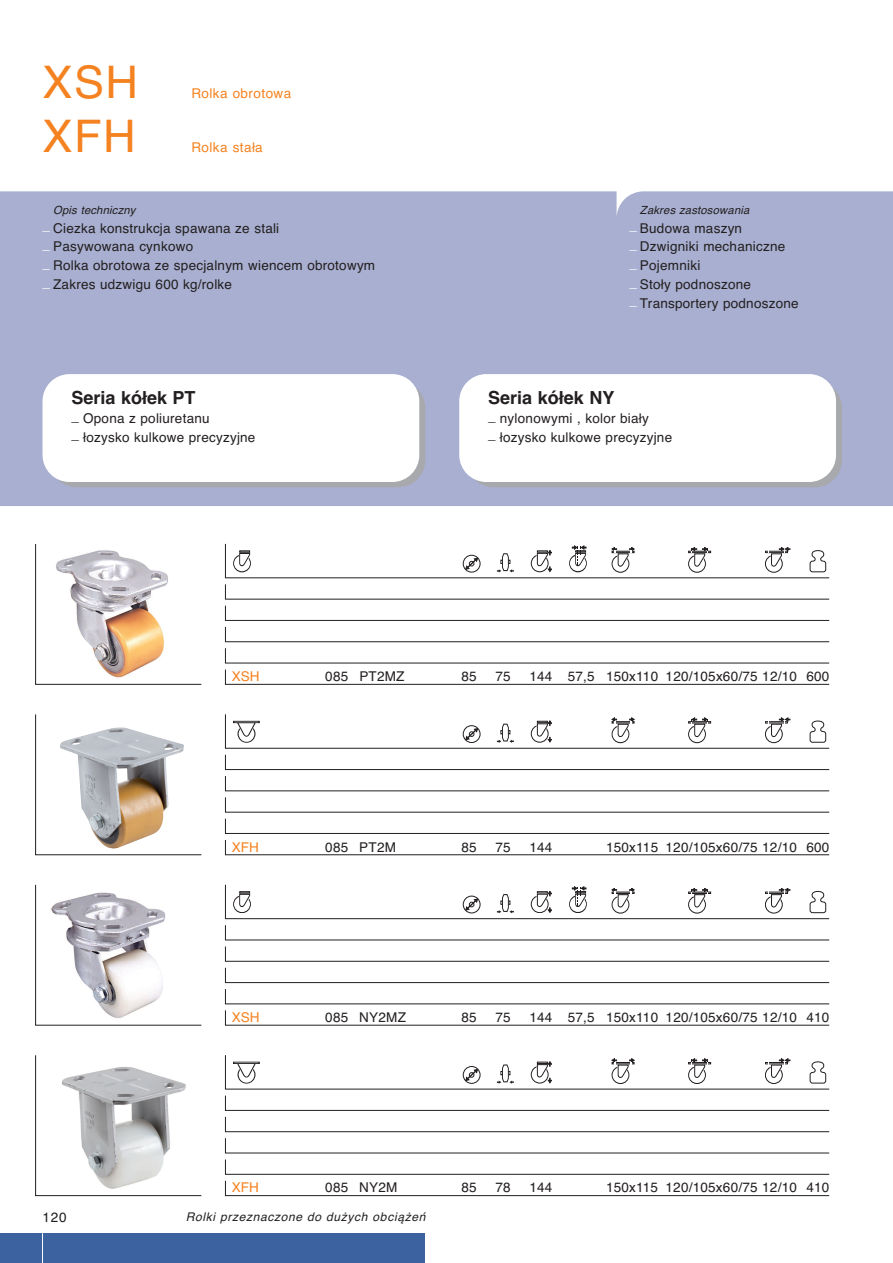
<style>
.page{position:relative;width:893px;height:1263px;background:#fff}
.page>*{position:absolute;margin:0;border:0;box-sizing:border-box;transform-origin:0 0}
.t1{font:45px "Helvetica CE";letter-spacing:.035em;color:#f58220}
.t2{font:700 18px "Helvetica CE";color:#231f20}
.t3{font:13.5px/18.8px "Helvetica CE";letter-spacing:.015em;color:#231f20}
.t4{font:13.5px "Helvetica CE";letter-spacing:.035em;color:#f58220}
.t5{font:italic 12px "Helvetica CE";letter-spacing:.055em;color:#231f20}
.t6{font:italic 11.25px "Helvetica CE";letter-spacing:.015em;color:#231f20}
</style>
<div class="page">
<div style="left:0;top:1233px;width:425px;height:30px;background:#3d62a0"></div>
<hr style="left:42px;top:1233px;width:1px;height:30px;background:#fff">
<div style="left:0;top:191px;width:893px;height:315px;background:#a8afd0"></div>
<svg style="left:225px;top:1181px;width:604px;height:15px"></svg>
<svg style="left:225px;top:1159px;width:604px;height:15px"></svg>
<svg style="left:225px;top:1138px;width:604px;height:15px"></svg>
<svg style="left:225px;top:1117px;width:604px;height:15px"></svg>
<svg style="left:225px;top:1095px;width:604px;height:15px"></svg>
<svg style="left:225px;top:1010px;width:604px;height:15px"></svg>
<svg style="left:225px;top:989px;width:604px;height:15px"></svg>
<svg style="left:225px;top:968px;width:604px;height:15px"></svg>
<svg style="left:225px;top:946px;width:604px;height:15px"></svg>
<svg style="left:225px;top:925px;width:604px;height:15px"></svg>
<svg style="left:225px;top:840px;width:604px;height:15px"></svg>
<svg style="left:225px;top:818px;width:604px;height:16px"></svg>
<svg style="left:225px;top:797px;width:604px;height:15px"></svg>
<svg style="left:225px;top:776px;width:604px;height:15px"></svg>
<svg style="left:225px;top:755px;width:604px;height:15px"></svg>
<svg style="left:225px;top:669px;width:604px;height:15px"></svg>
<svg style="left:225px;top:648px;width:604px;height:15px"></svg>
<svg style="left:225px;top:627px;width:604px;height:15px"></svg>
<svg style="left:225px;top:605px;width:604px;height:16px"></svg>
<svg style="left:225px;top:584px;width:604px;height:15px"></svg>
<svg style="left:225px;top:1055px;width:604px;height:34px"></svg>
<div style="left:233px;top:1062px;width:27px;height:2px;border:1px solid #231f20"></div>
<svg style="left:225px;top:884px;width:604px;height:35px"></svg>
<svg style="left:225px;top:714px;width:604px;height:34px"></svg>
<div style="left:233px;top:721px;width:27px;height:2px;border:1px solid #231f20"></div>
<svg style="left:225px;top:544px;width:604px;height:34px"></svg>
<svg style="left:35px;top:1055px;width:166px;height:141px"></svg>
<svg style="left:35px;top:885px;width:166px;height:140px"></svg>
<svg style="left:35px;top:714px;width:166px;height:141px"></svg>
<svg style="left:35px;top:544px;width:166px;height:140px"></svg>
<img style="left:56px;top:1061px;width:135px;height:131px">
<div style="left:38px;top:886px;width:163px;height:137px;background:#fff"></div>
<img style="left:50px;top:892px;width:116px;height:126px">
<img style="left:60px;top:727px;width:124px;height:121px">
<div style="left:38px;top:545px;width:163px;height:138px;background:#fff"></div>
<img style="left:56px;top:550px;width:112px;height:129px">
<div style="left:466px;top:381px;width:376px;height:106px;background:#a8a9ad;border-radius:27px"></div>
<div style="left:459px;top:374px;width:377px;height:108px;background:#fff;border-radius:27px"></div>
<div style="left:50px;top:381px;width:375px;height:106px;background:#a8a9ad;border-radius:27px"></div>
<div style="left:43px;top:374px;width:376px;height:108px;background:#fff;border-radius:27px"></div>
<h1 class="t1" style="left:43px;top:56px;width:97px">XSH</h1>
<h1 class="t1" style="left:43px;top:110px;width:95px">XFH</h1>
<p class="t4" style="left:191px;top:85px;width:101px">Rolka obrotowa</p>
<p class="t4" style="left:191px;top:139px;width:73px">Rolka stała</p>
<p class="t6" style="left:53px;top:203px;width:84px">Opis techniczny</p>
<p class="t3" style="left:43px;top:219px;width:334px"><sup>_</sup> Ciezka konstrukcja spawana ze stali<br><sup>_</sup> Pasywowana cynkowo<br><sup>_</sup> Rolka obrotowa ze specjalnym wiencem obrotowym <sup>_</sup> Zakres udzwigu 600 kg/rolke</p>
<h2 class="t2" style="left:72px;top:387px;width:126px">Seria kółek PT</h2>
<p class="t3" style="left:72px;top:409px;width:185px">_ Opona z poliuretanu<br>_ łozysko kulkowe precyzyjne</p>
<p class="t6" style="left:640px;top:203px;width:111px">Zakres zastosowania</p>
<p class="t3" style="left:629px;top:219px;width:171px"><sup>_</sup> Budowa maszyn<br><sup>_</sup> Dzwigniki mechaniczne<br><sup>_</sup> Pojemniki<br><sup>_</sup> Stoły podnoszone<br><sup>_</sup> Transportery podnoszone</p>
<h2 class="t2" style="left:488px;top:387px;width:128px">Seria kółek NY</h2>
<p class="t3" style="left:488px;top:409px;width:185px">_ nylonowymi , kolor biały<br>_ łozysko kulkowe precyzyjne</p>
<p class="t4" style="left:232px;top:668px;width:29px">XSH</p>
<p class="t3" style="left:325px;top:667px;width:81px">085 PT2MZ</p>
<p class="t3" style="left:461px;top:667px;width:17px">85</p>
<p class="t3" style="left:495px;top:667px;width:17px">75</p>
<p class="t3" style="left:529px;top:667px;width:301px">144 57,5 150x110 120/105x60/75 12/10 600</p>
<p class="t4" style="left:232px;top:839px;width:28px">XFH</p>
<p class="t3" style="left:325px;top:837px;width:72px">085 PT2M</p>
<p class="t3" style="left:461px;top:837px;width:17px">85</p>
<p class="t3" style="left:495px;top:837px;width:17px">75</p>
<p class="t3" style="left:529px;top:837px;width:24px">144</p>
<p class="t3" style="left:606px;top:837px;width:225px">150x115 120/105x60/75 12/10 600</p>
<p class="t4" style="left:232px;top:1009px;width:29px">XSH</p>
<p class="t3" style="left:325px;top:1008px;width:82px">085 NY2MZ</p>
<p class="t3" style="left:461px;top:1008px;width:17px">85</p>
<p class="t3" style="left:495px;top:1008px;width:17px">75</p>
<p class="t3" style="left:529px;top:1008px;width:301px">144 57,5 150x110 120/105x60/75 12/10 410</p>
<p class="t4" style="left:232px;top:1180px;width:28px">XFH</p>
<p class="t3" style="left:325px;top:1178px;width:74px">085 NY2M</p>
<p class="t3" style="left:461px;top:1178px;width:17px">85</p>
<p class="t3" style="left:495px;top:1178px;width:17px">78</p>
<p class="t3" style="left:529px;top:1178px;width:24px">144</p>
<p class="t3" style="left:606px;top:1178px;width:225px">150x115 120/105x60/75 12/10 410</p>
<p class="t3" style="left:43px;top:1208px;width:26px">120</p>
<p class="t5" style="left:186px;top:1210px;width:241px">Rolki przeznaczone do dużych obciążeń</p>
</div>
